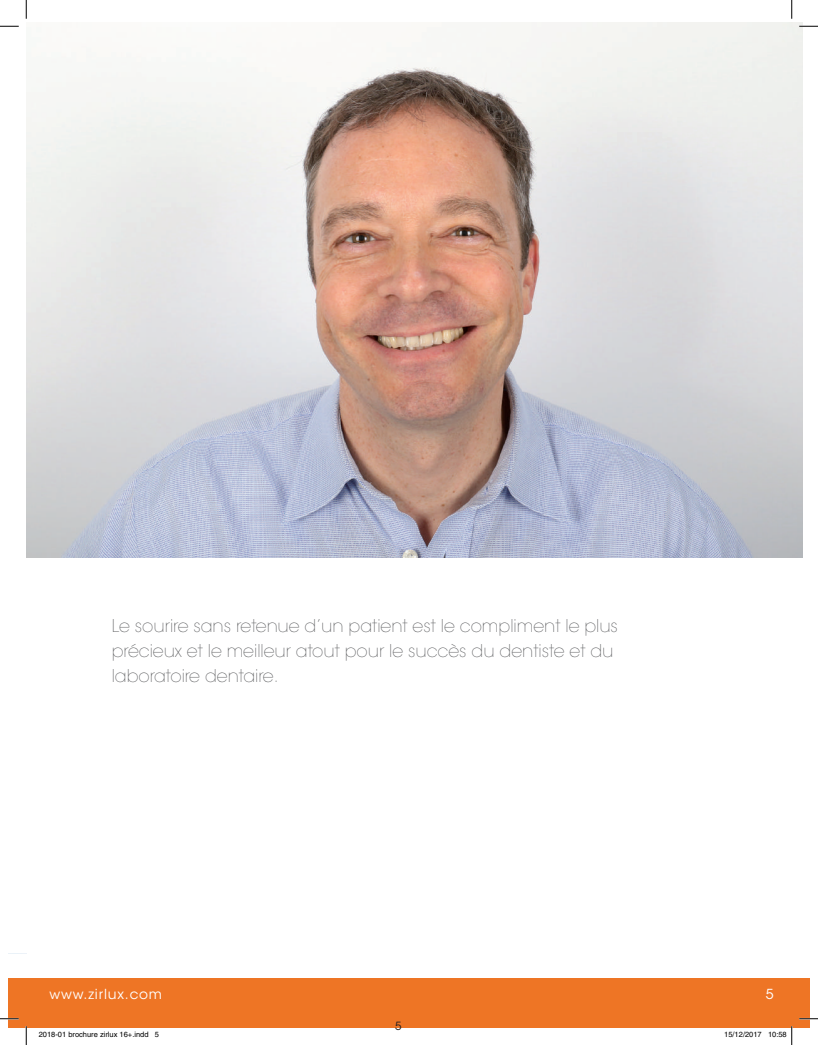
<style>
.page{position:relative;width:818px;height:1045px;background:#fff}
.page>*{position:absolute;margin:0;border:0;box-sizing:border-box;transform-origin:0 0}
.t1{font:200 17.5px/25px "ITC Avant Garde Std";color:#57585a}
.t2{font:13.75px "ITC Avant Garde Std";letter-spacing:.06em;color:#fff}
.t3{font:11.25px "ITC Avant Garde Std";color:#231f20}
.t4{font:7.5px "Helvetica";color:#000}
</style>
<div class="page">
<div style="left:9px;top:978px;width:800px;height:50px;background:#ee7525"></div>
<img style="left:26px;top:23px;width:776px;height:534px">
<svg style="left:0;top:25px;width:19px;height:2px"></svg>
<svg style="left:799px;top:25px;width:19px;height:2px"></svg>
<svg style="left:0;top:1018px;width:19px;height:1px"></svg>
<svg style="left:799px;top:1018px;width:19px;height:1px"></svg>
<svg style="left:25px;top:0;width:2px;height:19px"></svg>
<svg style="left:25px;top:1026px;width:2px;height:19px"></svg>
<svg style="left:791px;top:0;width:1px;height:19px"></svg>
<svg style="left:791px;top:1026px;width:1px;height:19px"></svg>
<p class="t1" style="left:112px;top:614px;width:508px">Le sourire sans retenue d’un patient est le compliment le plus précieux et le meilleur atout pour le succès du dentiste et du laboratoire dentaire.</p>
<p class="t2" style="left:50px;top:985px;width:114px">www.zirlux.com</p>
<p class="t2" style="left:766px;top:985px;width:9px">5</p>
<p class="t3" style="left:395px;top:1018px;width:8px">5</p>
<p class="t4" style="left:39px;top:1030px;width:122px">2018-01 brochure zirlux 16+.indd 5</p>
<p class="t4" style="left:724px;top:1030px;width:64px">15/12/2017 10:58</p>
</div>
